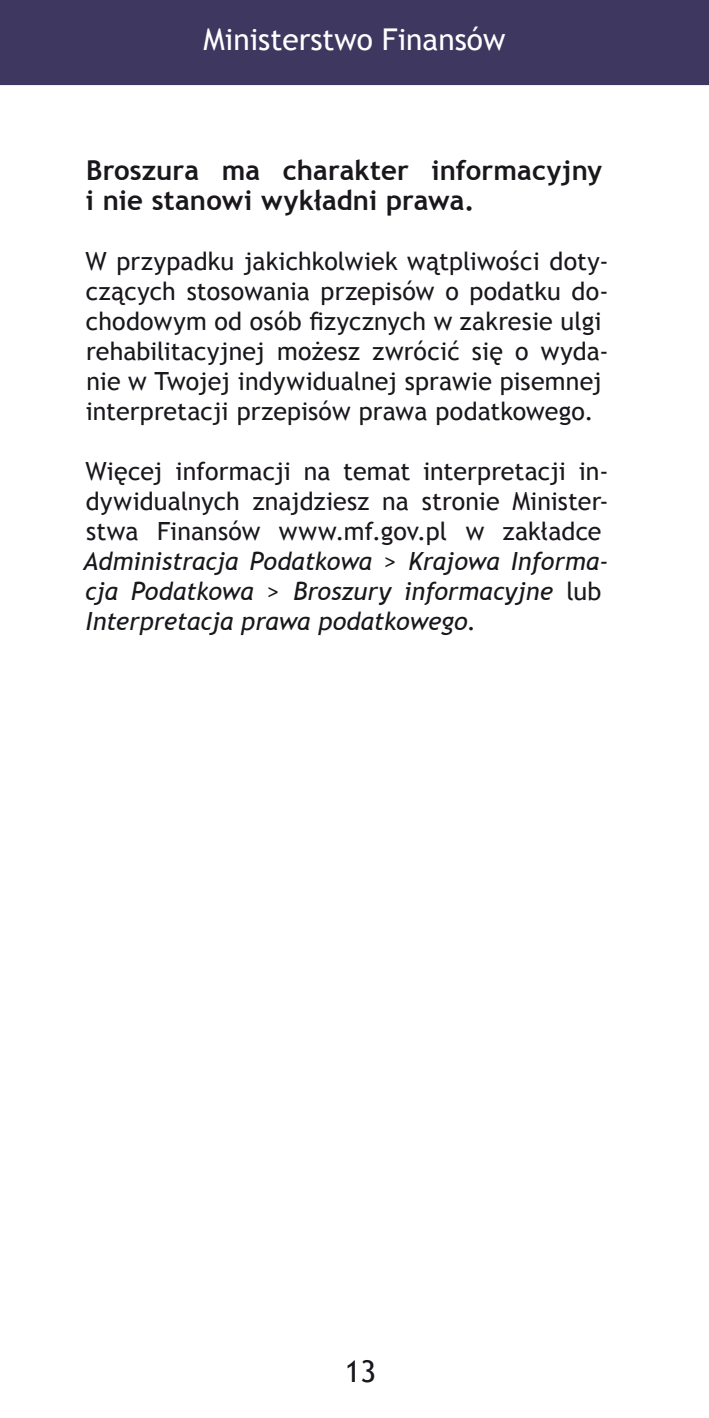
<style>
.page{position:relative;width:709px;height:1418px;background:#fff}
.page>*{position:absolute;margin:0;border:0;box-sizing:border-box;transform-origin:0 0}
.t1{font:30px "Trebuchet MS";color:#fff}
.t2{font:30px "Trebuchet MS";color:#1a171c}
.t3{font:700 27.5px/30px "Trebuchet MS";letter-spacing:.005em;color:#1a171c}
.t4{font:25px/30px "Trebuchet MS";letter-spacing:.005em;color:#1a171c}
.s1{font-style:italic}
</style>
<div class="page">
<div style="left:0;top:0;width:709px;height:85px;background:#3e3861"></div>
<p class="t1" style="left:203px;top:22px;width:303px">Ministerstwo Finansów</p>
<p class="t3" style="left:86px;top:155px;width:518px">Broszura ma charakter informacyjny i nie stanowi wykładni prawa.</p>
<p class="t4" style="left:85px;top:246px;width:524px">W przypadku jakichkolwiek wątpliwości doty&shy;czących stosowania przepisów o podatku do&shy;chodowym od osób fizycznych w zakresie ulgi rehabilitacyjnej możesz zwrócić się o wyda&shy;nie w Twojej indywidualnej sprawie pisemnej interpretacji przepisów prawa podatkowego.</p>
<p class="t4" style="left:83px;top:456px;width:527px">Więcej informacji na temat interpretacji in&shy;dywidualnych znajdziesz na stronie Minister&shy;stwa Finansów www.mf.gov.pl w zakładce <span class="s1">Administracja Podatkowa</span> &gt; <span class="s1">Krajowa Informa&shy;cja Podatkowa</span> &gt; <span class="s1">Broszury informacyjne</span> lub <span class="s1">Interpretacja prawa podatkowego</span>.</p>
<p class="t2" style="left:345px;top:1353px;width:33px">13</p>
</div>
